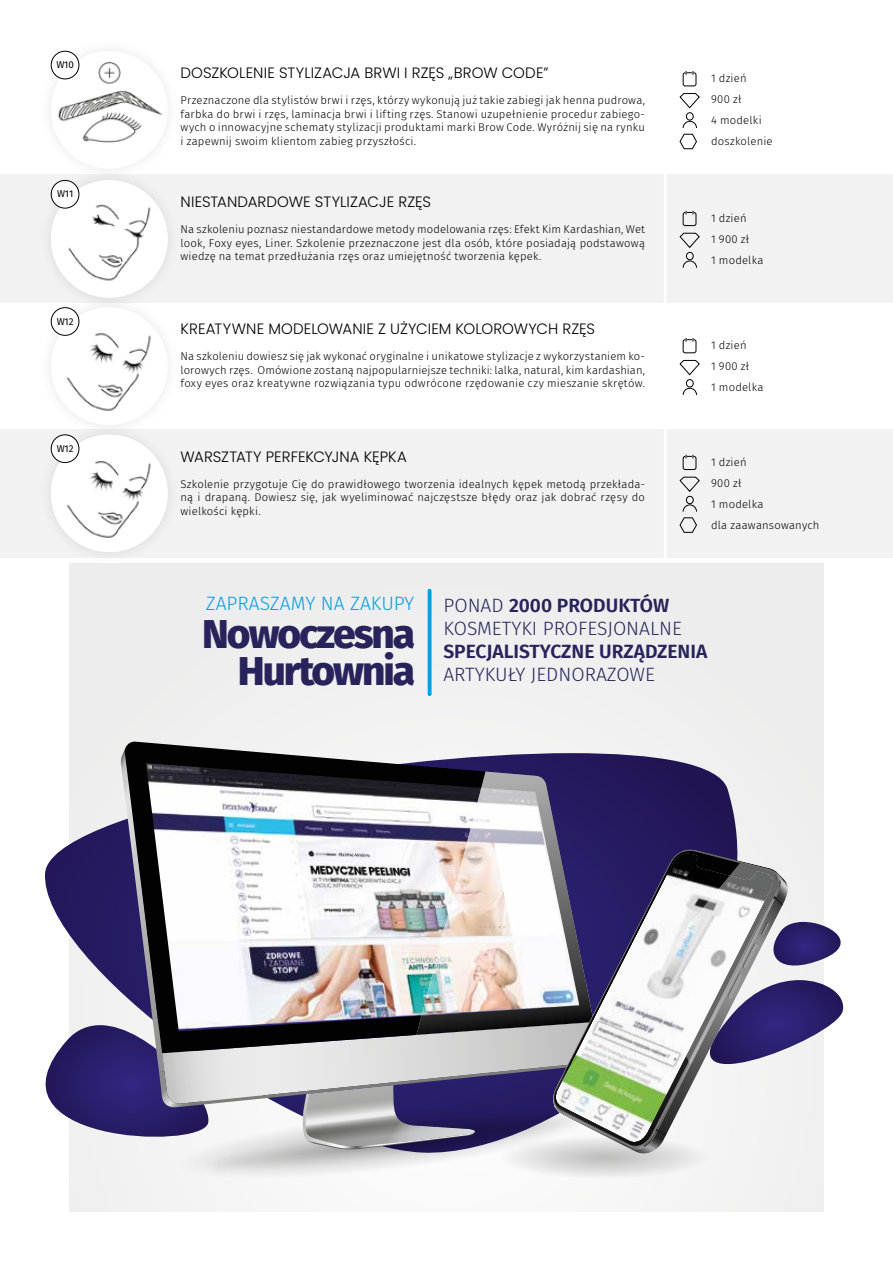
<style>
.page{position:relative;width:893px;height:1263px;background:#fff}
.page>*{position:absolute;margin:0;border:0;box-sizing:border-box;transform-origin:0 0}
.t1{font:800 40.65px/36.9px "Fira Sans";letter-spacing:-.05em;color:#29235c;text-align:right}
.t2{font:300 19.2px/23.1px "Fira Sans";color:#29235c}
.t3{font:600 19.2px "Fira Sans";color:#29235c}
.t4{font:300 19.2px "Fira Sans";color:#009fe3}
.t5{font:300 15px "Poppins";color:#000}
.t6{font:300 11.25px/21px "Fira Sans";letter-spacing:.015em;color:#000;text-align:justify}
.t7{font:9.75px "Fira Sans";letter-spacing:-.015em;color:#000}
.s1{font-weight:600}
</style>
<div class="page">
<div style="left:0;top:174px;width:893px;height:129px;background:#f2f2f2"></div>
<div style="left:0;top:429px;width:893px;height:128px;background:#f2f2f2"></div>
<hr style="left:664px;top:40px;width:3px;height:1161px;background:#fff">
<div style="left:69px;top:563px;width:755px;height:649px;background:#eee"></div>
<svg style="left:45px;top:749px;width:799px;height:431px"></svg>
<svg style="left:556px;top:863px;width:221px;height:286px"></svg>
<hr style="left:428px;top:591px;width:3px;height:103px;background:#009fe3">
<div style="left:683px;top:72px;width:13px;height:14px;border:1px solid #000;border-radius:2px"></div>
<svg style="left:686px;top:71px;width:8px;height:3px"></svg>
<svg style="left:679px;top:93px;width:21px;height:16px"></svg>
<div style="left:686px;top:112px;width:8px;height:8px;border:1px solid #000;border-radius:50%"></div>
<svg style="left:679px;top:121px;width:18px;height:28px"></svg>
<img style="left:51px;top:51px;width:117px;height:117px;border-radius:58px">
<div style="left:51px;top:51px;width:28px;height:28px;background:#fff;border-radius:50%"></div>
<div style="left:51px;top:51px;width:28px;height:28px;border:1px solid #000;border-radius:50%"></div>
<div style="left:683px;top:212px;width:13px;height:14px;border:1px solid #000;border-radius:2px"></div>
<svg style="left:686px;top:211px;width:8px;height:3px"></svg>
<svg style="left:679px;top:232px;width:21px;height:16px"></svg>
<svg style="left:682px;top:260px;width:15px;height:8px"></svg>
<div style="left:686px;top:252px;width:8px;height:8px;border:1px solid #000;border-radius:50%"></div>
<div style="left:37px;top:166px;width:144px;height:146px;background:#000;opacity:.1"></div>
<img style="left:51px;top:180px;width:117px;height:118px;border-radius:58px">
<div style="left:51px;top:180px;width:28px;height:28px;background:#fff;border-radius:50%"></div>
<div style="left:51px;top:180px;width:28px;height:28px;border:1px solid #000;border-radius:50%"></div>
<div style="left:683px;top:339px;width:13px;height:14px;border:1px solid #000;border-radius:2px"></div>
<svg style="left:686px;top:338px;width:8px;height:3px"></svg>
<svg style="left:679px;top:360px;width:21px;height:16px"></svg>
<svg style="left:682px;top:387px;width:15px;height:8px"></svg>
<div style="left:686px;top:379px;width:8px;height:8px;border:1px solid #000;border-radius:50%"></div>
<div style="left:37px;top:294px;width:144px;height:145px;background:#000;opacity:.1"></div>
<img style="left:51px;top:307px;width:117px;height:118px;border-radius:58px">
<div style="left:51px;top:308px;width:28px;height:27px;background:#fff;border-radius:50%"></div>
<div style="left:51px;top:307px;width:28px;height:28px;border:1px solid #000;border-radius:50%"></div>
<div style="left:683px;top:456px;width:13px;height:14px;border:1px solid #000;border-radius:2px"></div>
<svg style="left:686px;top:455px;width:8px;height:3px"></svg>
<svg style="left:679px;top:476px;width:21px;height:16px"></svg>
<div style="left:686px;top:496px;width:8px;height:8px;border:1px solid #000;border-radius:50%"></div>
<svg style="left:679px;top:504px;width:18px;height:29px"></svg>
<div style="left:37px;top:421px;width:144px;height:145px;background:#000;opacity:.1"></div>
<img style="left:51px;top:435px;width:117px;height:117px;border-radius:58px">
<div style="left:51px;top:435px;width:28px;height:28px;background:#fff;border-radius:50%"></div>
<div style="left:51px;top:435px;width:28px;height:28px;border:1px solid #000;border-radius:50%"></div>
<p class="t7" style="left:56px;top:57px;width:19px">W10</p>
<h3 class="t5" style="left:181px;top:64px;width:370px">DOSZKOLENIE STYLIZACJA BRWI I RZĘS „BROW CODE”</h3>
<p class="t6" style="left:181px;top:93px;width:466px;line-height:13.5px">Przeznaczone dla stylistów brwi i rzęs, którzy wykonują już takie zabiegi jak henna pudrowa, farbka do brwi i rzęs, laminacja brwi i lifting rzęs. Stanowi uzupełnienie procedur zabiego&shy;wych o innowacyjne schematy stylizacji produktami marki Brow Code. Wyróżnij się na rynku i zapewnij swoim klientom zabieg przyszłości.</p>
<p class="t6" style="left:711px;top:68px;width:63px;text-align:left">1 dzień<br>900 zł<br>4 modelki doszkolenie</p>
<p class="t7" style="left:57px;top:187px;width:18px">W11</p>
<h3 class="t5" style="left:181px;top:193px;width:252px">NIESTANDARDOWE STYLIZACJE RZĘS</h3>
<p class="t6" style="left:181px;top:223px;width:466px;line-height:13.5px">Na szkoleniu poznasz niestandardowe metody modelowania rzęs: Efekt Kim Kardashian, Wet look, Foxy eyes, Liner. Szkolenie przeznaczone jest dla osób, które posiadają podstawową wiedzę na temat przedłużania rzęs oraz umiejętność tworzenia kępek.</p>
<p class="t6" style="left:711px;top:208px;width:54px;text-align:left">1 dzień<br>1 900 zł<br>1 modelka</p>
<p class="t7" style="left:57px;top:314px;width:18px">W12</p>
<h3 class="t5" style="left:181px;top:320px;width:416px">KREATYWNE MODELOWANIE Z UŻYCIEM KOLOROWYCH RZĘS</h3>
<p class="t6" style="left:181px;top:350px;width:466px;line-height:13.5px">Na szkoleniu dowiesz się jak wykonać oryginalne i unikatowe stylizacje z wykorzystaniem ko&shy;lorowych rzęs. Omówione zostaną najpopularniejsze techniki: lalka, natural, kim kardashian, foxy eyes oraz kreatywne rozwiązania typu odwrócone rzędowanie czy mieszanie skrętów.</p>
<p class="t6" style="left:711px;top:335px;width:54px;text-align:left">1 dzień<br>1 900 zł<br>1 modelka</p>
<p class="t7" style="left:57px;top:441px;width:18px">W12</p>
<h3 class="t5" style="left:181px;top:448px;width:228px">WARSZTATY PERFEKCYJNA KĘPKA</h3>
<p class="t6" style="left:181px;top:477px;width:466px;line-height:13.5px">Szkolenie przygotuje Cię do prawidłowego tworzenia idealnych kępek metodą przekłada&shy;ną i drapaną. Dowiesz się, jak wyeliminować najczęstsze błędy oraz jak dobrać rzęsy do wielkości kępki.</p>
<p class="t6" style="left:711px;top:452px;width:110px;text-align:left">1 dzień<br>900 zł<br>1 modelka<br>dla zaawansowanych</p>
<h2 class="t4" style="left:206px;top:590px;width:210px">ZAPRASZAMY NA ZAKUPY</h2>
<h1 class="t1" style="left:202px;top:612px;width:214px">Nowoczesna<br>Hurtownia</h1>
<h2 class="t2" style="left:443px;top:593px;width:240px">PONAD <span class="s1">2000 PRODUKTÓW<br></span>KOSMETYKI PROFESJONALNE</h2>
<h2 class="t3" style="left:443px;top:636px;width:265px">SPECJALISTYCZNE URZĄDZENIA</h2>
<h2 class="t2" style="left:443px;top:663px;width:213px">ARTYKUŁY JEDNORAZOWE</h2>
</div>
